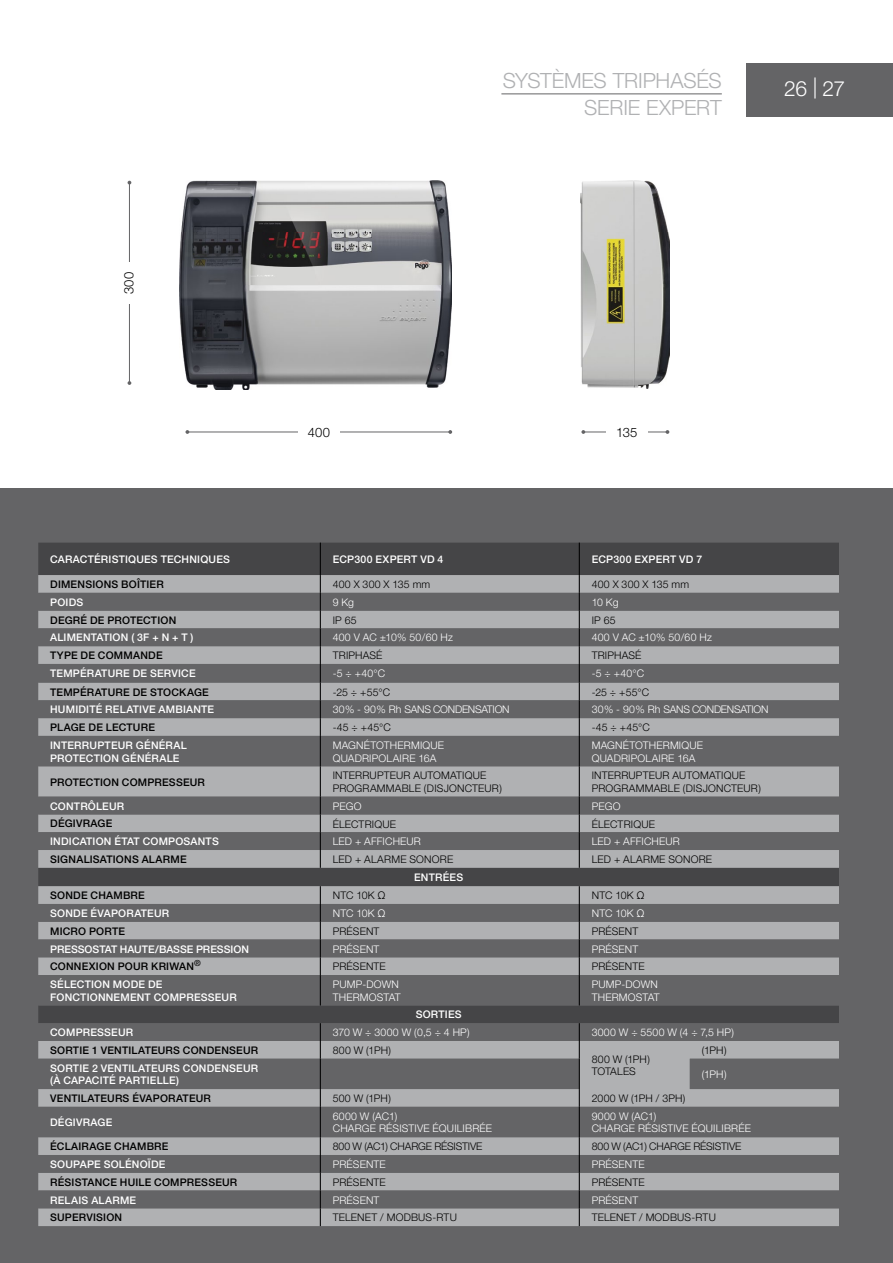
<style>
.page{position:relative;width:893px;height:1263px;background:#fff}
.page>*{position:absolute;margin:0;border:0;box-sizing:border-box;transform-origin:0 0}
.t1{font:300 21px/27.3px "Helvetica Neue";letter-spacing:-.01em;color:#b0b1b3;text-align:right}
.t2{font:300 21px "Helvetica Neue";color:#fff}
.t3{font:300 13.05px "Helvetica Neue";letter-spacing:.015em;color:#000}
.t4{font:300 10.5px/12.6px "Helvetica Neue";letter-spacing:.02em;color:#000}
.t5{font:300 10.5px/12.6px "Helvetica Neue";letter-spacing:.015em;color:#fff}
.t6{font:500 10.5px/12.6px "Helvetica Neue";letter-spacing:.02em;color:#fff}
.t7{font:500 10.5px "Helvetica Neue";letter-spacing:.02em;color:#000}
.t8{font:300 10.5px "Helvetica Neue";letter-spacing:-.02em;color:#fff}
.t9{font:300 10.5px "Helvetica Neue";letter-spacing:-.01em;color:#000}
.t10{font:500 10.5px "Helvetica Neue";color:#fff}
.s1{font-family:"Zurich BT";font-stretch:condensed}
</style>
<div class="page">
<div style="left:0;top:488px;width:893px;height:775px;background:#646466"></div>
<div style="left:747px;top:63px;width:146px;height:53px;background:#646466"></div>
<hr style="left:129px;top:183px;width:1px;height:200px;background:#646466">
<hr style="left:187px;top:431px;width:263px;height:1px;background:#646466">
<svg style="left:448px;top:430px;width:4px;height:4px"></svg>
<svg style="left:185px;top:430px;width:4px;height:4px"></svg>
<hr style="left:583px;top:431px;width:84px;height:1px;background:#646466">
<svg style="left:581px;top:430px;width:4px;height:4px"></svg>
<div style="left:298px;top:427px;width:42px;height:11px;background:#fff"></div>
<div style="left:123px;top:262px;width:13px;height:42px;background:#fff"></div>
<div style="left:606px;top:427px;width:42px;height:12px;background:#fff"></div>
<img style="left:180px;top:181px;width:271px;height:209px">
<img style="left:581px;top:181px;width:88px;height:207px">
<hr style="left:501px;top:93px;width:221px;height:1px;background:#646466">
<div style="left:38px;top:543px;width:801px;height:32px;background:#454547"></div>
<div style="left:38px;top:575px;width:801px;height:651px;background:#b0b1b3"></div>
<svg style="left:38px;top:593px;width:801px;height:615px"></svg>
<hr style="left:320px;top:543px;width:1px;height:32px;background:#000">
<hr style="left:579px;top:543px;width:1px;height:32px;background:#000">
<svg style="left:320px;top:575px;width:1px;height:161px"></svg>
<svg style="left:579px;top:575px;width:1px;height:161px"></svg>
<hr style="left:320px;top:736px;width:1px;height:30px;background:#000">
<hr style="left:579px;top:736px;width:1px;height:30px;background:#000">
<hr style="left:320px;top:766px;width:1px;height:31px;background:#000">
<hr style="left:579px;top:766px;width:1px;height:31px;background:#000">
<svg style="left:320px;top:797px;width:1px;height:71px"></svg>
<svg style="left:579px;top:797px;width:1px;height:71px"></svg>
<svg style="left:320px;top:886px;width:1px;height:89px"></svg>
<svg style="left:579px;top:886px;width:1px;height:89px"></svg>
<hr style="left:320px;top:975px;width:1px;height:30px;background:#000">
<hr style="left:579px;top:975px;width:1px;height:30px;background:#000">
<svg style="left:320px;top:1023px;width:1px;height:36px"></svg>
<hr style="left:320px;top:1059px;width:1px;height:30px;background:#000">
<svg style="left:320px;top:1089px;width:1px;height:18px"></svg>
<svg style="left:579px;top:1089px;width:1px;height:18px"></svg>
<hr style="left:320px;top:1107px;width:1px;height:30px;background:#000">
<hr style="left:579px;top:1107px;width:1px;height:30px;background:#000">
<svg style="left:320px;top:1137px;width:1px;height:89px"></svg>
<svg style="left:579px;top:1137px;width:1px;height:89px"></svg>
<svg style="left:579px;top:1023px;width:1px;height:36px"></svg>
<hr style="left:579px;top:1059px;width:1px;height:30px;background:#000">
<h1 class="t1" style="left:503px;top:66px;width:221px">SYSTÈMES TRIPHASÉS<br>SERIE EXPERT</h1>
<h1 class="t2" style="left:784px;top:75px;width:62px">26 | 27</h1>
<p class="t3" style="left:121px;top:294px;width:24px;rotate:-90deg">300</p>
<p class="t3" style="left:308px;top:424px;width:24px">400</p>
<p class="t3" style="left:616px;top:424px;width:23px">135</p>
<p class="t6" style="left:50px;top:553px;width:181px">CARACTÉRISTIQUES TECHNIQUES</p>
<p class="t6" style="left:333px;top:553px;width:112px">ECP300 EXPERT VD 4</p>
<p class="t6" style="left:592px;top:553px;width:112px">ECP300 EXPERT VD 7</p>
<p class="t7" style="left:50px;top:578px;width:115px">DIMENSIONS BOÎTIER</p>
<p class="t4" style="left:333px;top:578px;width:99px">400 X 300 X 135 MM</p>
<p class="t4" style="left:592px;top:578px;width:99px">400 X 300 X 135 MM</p>
<p class="t6" style="left:50px;top:596px;width:35px">POIDS</p>
<p class="t5" style="left:333px;top:596px;width:23px">9 KG</p>
<p class="t5" style="left:592px;top:596px;width:28px">10 KG</p>
<p class="t7" style="left:50px;top:614px;width:128px">DEGRÉ DE PROTECTION</p>
<p class="t4" style="left:333px;top:613px;width:25px">IP 65</p>
<p class="t4" style="left:592px;top:613px;width:25px">IP 65</p>
<p class="t6" style="left:50px;top:631px;width:145px">ALIMENTATION ( 3F + N + T )</p>
<p class="t5" style="left:333px;top:631px;width:122px">400 V AC ±10% 50/60 HZ</p>
<p class="t5" style="left:592px;top:631px;width:122px">400 V AC ±10% 50/60 HZ</p>
<p class="t7" style="left:50px;top:649px;width:114px">TYPE DE COMMANDE</p>
<p class="t4" style="left:333px;top:649px;width:51px">TRIPHASÉ</p>
<p class="t4" style="left:592px;top:649px;width:51px">TRIPHASÉ</p>
<p class="t6" style="left:50px;top:667px;width:147px">TEMPÉRATURE DE SERVICE</p>
<p class="t5" style="left:333px;top:667px;width:54px">-5 ÷ +40°C</p>
<p class="t5" style="left:592px;top:667px;width:54px">-5 ÷ +40°C</p>
<p class="t7" style="left:50px;top:685px;width:160px">TEMPÉRATURE DE STOCKAGE</p>
<p class="t4" style="left:333px;top:685px;width:59px">-25 ÷ +55°C</p>
<p class="t4" style="left:592px;top:685px;width:59px">-25 ÷ +55°C</p>
<p class="t6" style="left:50px;top:703px;width:166px">HUMIDITÉ RELATIVE AMBIANTE</p>
<p class="t8" style="left:333px;top:703px;width:178px">30% - 90% RH SANS CONDENSATION</p>
<p class="t8" style="left:592px;top:703px;width:178px">30% - 90% RH SANS CONDENSATION</p>
<p class="t7" style="left:50px;top:721px;width:106px">PLAGE DE LECTURE</p>
<p class="t4" style="left:333px;top:721px;width:60px">-45 ÷ +45°C</p>
<p class="t4" style="left:592px;top:721px;width:60px">-45 ÷ +45°C</p>
<p class="t6" style="left:50px;top:739px;width:138px">INTERRUPTEUR GÉNÉRAL<br>PROTECTION GÉNÉRALE</p>
<p class="t5" style="left:333px;top:739px;width:113px">MAGNÉTOTHERMIQUE<br>QUADRIPOLAIRE 16A</p>
<p class="t5" style="left:592px;top:739px;width:113px">MAGNÉTOTHERMIQUE<br>QUADRIPOLAIRE 16A</p>
<p class="t7" style="left:50px;top:776px;width:156px">PROTECTION COMPRESSEUR</p>
<p class="t4" style="left:333px;top:769px;width:171px">INTERRUPTEUR AUTOMATIQUE<br>PROGRAMMABLE (DISJONCTEUR)</p>
<p class="t4" style="left:592px;top:769px;width:171px">INTERRUPTEUR AUTOMATIQUE<br>PROGRAMMABLE (DISJONCTEUR)</p>
<p class="t6" style="left:50px;top:799px;width:76px">CONTRÔLEUR</p>
<p class="t5" style="left:333px;top:799px;width:30px">PEGO</p>
<p class="t5" style="left:592px;top:799px;width:30px">PEGO</p>
<p class="t7" style="left:50px;top:817px;width:64px">DÉGIVRAGE</p>
<p class="t4" style="left:333px;top:817px;width:65px">ÉLECTRIQUE</p>
<p class="t4" style="left:592px;top:817px;width:65px">ÉLECTRIQUE</p>
<p class="t6" style="left:50px;top:835px;width:170px">INDICATION ÉTAT COMPOSANTS</p>
<p class="t5" style="left:333px;top:835px;width:90px">LED + AFFICHEUR</p>
<p class="t5" style="left:592px;top:835px;width:90px">LED + AFFICHEUR</p>
<p class="t7" style="left:50px;top:853px;width:138px">SIGNALISATIONS ALARME</p>
<p class="t4" style="left:333px;top:853px;width:122px">LED + ALARME SONORE</p>
<p class="t4" style="left:592px;top:853px;width:122px">LED + ALARME SONORE</p>
<p class="t6" style="left:414px;top:871px;width:51px">ENTRÉES</p>
<p class="t7" style="left:50px;top:889px;width:96px">SONDE CHAMBRE</p>
<p class="t4" style="left:333px;top:889px;width:54px">NTC 10K <span class="s1">Ω</span></p>
<p class="t4" style="left:592px;top:889px;width:54px">NTC 10K <span class="s1">Ω</span></p>
<p class="t6" style="left:50px;top:907px;width:121px">SONDE ÉVAPORATEUR</p>
<p class="t5" style="left:333px;top:907px;width:54px">NTC 10K <span class="s1">Ω</span></p>
<p class="t5" style="left:592px;top:907px;width:54px">NTC 10K <span class="s1">Ω</span></p>
<p class="t7" style="left:50px;top:925px;width:76px">MICRO PORTE</p>
<p class="t4" style="left:333px;top:924px;width:48px">PRÉSENT</p>
<p class="t4" style="left:592px;top:924px;width:48px">PRÉSENT</p>
<p class="t10" style="left:50px;top:942px;width:200px">PRESSOSTAT HAUTE/BASSE PRESSION</p>
<p class="t5" style="left:333px;top:942px;width:48px">PRÉSENT</p>
<p class="t5" style="left:592px;top:942px;width:48px">PRÉSENT</p>
<p class="t7" style="left:50px;top:960px;width:152px">CONNEXION POUR KRIWAN<sup>®</sup></p>
<p class="t4" style="left:333px;top:960px;width:55px">PRÉSENTE</p>
<p class="t4" style="left:592px;top:960px;width:55px">PRÉSENTE</p>
<p class="t6" style="left:50px;top:978px;width:188px">SÉLECTION MODE DE<br>FONCTIONNEMENT COMPRESSEUR</p>
<p class="t5" style="left:333px;top:978px;width:69px">PUMP-DOWN<br>THERMOSTAT</p>
<p class="t5" style="left:592px;top:978px;width:69px">PUMP-DOWN<br>THERMOSTAT</p>
<p class="t6" style="left:416px;top:1008px;width:47px">SORTIES</p>
<p class="t6" style="left:50px;top:1026px;width:85px">COMPRESSEUR</p>
<p class="t5" style="left:333px;top:1026px;width:138px">370 W ÷ 3000 W (0,5 ÷ 4 HP)</p>
<p class="t5" style="left:592px;top:1026px;width:144px">3000 W ÷ 5500 W (4 ÷ 7,5 HP)</p>
<p class="t7" style="left:50px;top:1044px;width:210px">SORTIE 1 VENTILATEURS CONDENSEUR</p>
<p class="t4" style="left:333px;top:1044px;width:60px">800 W (1PH)</p>
<p class="t4" style="left:592px;top:1052px;width:60px">800 W (1PH)<br>TOTALES</p>
<p class="t4" style="left:702px;top:1044px;width:26px">(1PH)</p>
<p class="t6" style="left:50px;top:1061px;width:210px">SORTIE 2 VENTILATEURS CONDENSEUR (À CAPACITÉ PARTIELLE)</p>
<p class="t5" style="left:702px;top:1068px;width:26px">(1PH)</p>
<p class="t7" style="left:50px;top:1092px;width:162px">VENTILATEURS ÉVAPORATEUR</p>
<p class="t4" style="left:333px;top:1092px;width:60px">500 W (1PH)</p>
<p class="t4" style="left:592px;top:1092px;width:95px">2000 W (1PH / 3PH)</p>
<p class="t6" style="left:50px;top:1116px;width:64px">DÉGIVRAGE</p>
<p class="t5" style="left:333px;top:1109px;width:161px">6000 W (AC1)<br>CHARGE RÉSISTIVE ÉQUILIBRÉE</p>
<p class="t5" style="left:592px;top:1109px;width:161px">9000 W (AC1)<br>CHARGE RÉSISTIVE ÉQUILIBRÉE</p>
<p class="t7" style="left:50px;top:1140px;width:120px">ÉCLAIRAGE CHAMBRE</p>
<p class="t9" style="left:333px;top:1140px;width:151px">800 W (AC1) CHARGE RÉSISTIVE</p>
<p class="t9" style="left:592px;top:1140px;width:151px">800 W (AC1) CHARGE RÉSISTIVE</p>
<p class="t6" style="left:50px;top:1158px;width:117px">SOUPAPE SOLÉNOÏDE</p>
<p class="t5" style="left:333px;top:1158px;width:55px">PRÉSENTE</p>
<p class="t5" style="left:592px;top:1158px;width:55px">PRÉSENTE</p>
<p class="t7" style="left:50px;top:1176px;width:189px">RÉSISTANCE HUILE COMPRESSEUR</p>
<p class="t4" style="left:333px;top:1175px;width:55px">PRÉSENTE</p>
<p class="t4" style="left:592px;top:1175px;width:55px">PRÉSENTE</p>
<p class="t6" style="left:50px;top:1193px;width:88px">RELAIS ALARME</p>
<p class="t5" style="left:333px;top:1193px;width:48px">PRÉSENT</p>
<p class="t5" style="left:592px;top:1193px;width:48px">PRÉSENT</p>
<p class="t7" style="left:50px;top:1211px;width:73px">SUPERVISION</p>
<p class="t4" style="left:333px;top:1211px;width:126px">TELENET / MODBUS-RTU</p>
<p class="t4" style="left:592px;top:1211px;width:126px">TELENET / MODBUS-RTU</p>
</div>
